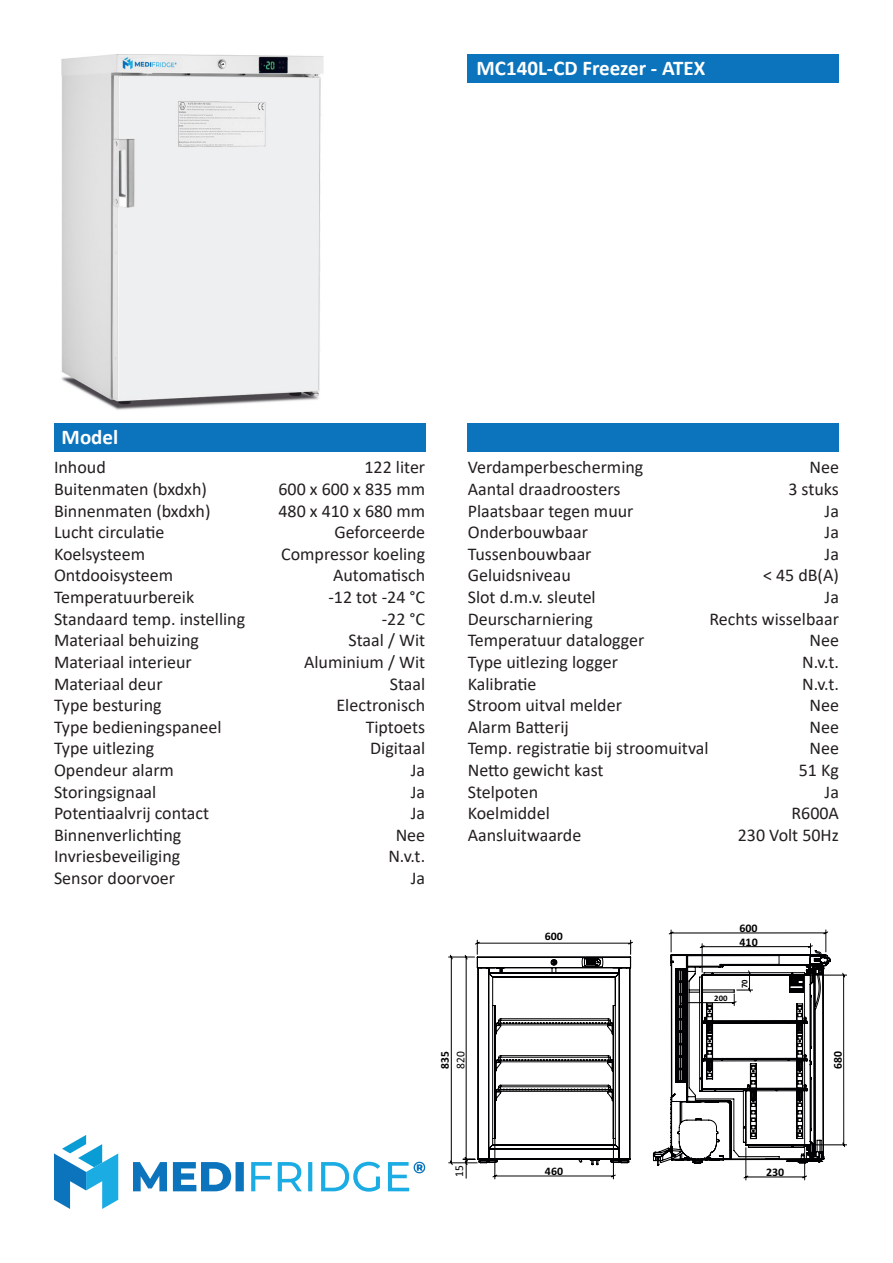
<style>
.page{position:relative;width:893px;height:1263px;background:#fff}
.page>*{position:absolute;margin:0;border:0;box-sizing:border-box;transform-origin:0 0}
.t1{font:700 21px "Calibri";color:#fff}
.t2{font:18px "Calibri";color:#231f20}
.t3{font:700 12px "Calibri";color:#000002}
.t4{font:700 11.85px/15.8px "Calibri";color:#000002;scale:.96 1}
.t5{font:11.85px "Calibri";color:#000002;scale:.96 1}
.t6{font:700 11.55px/13.6px "Calibri";color:#000002}
.t7{font:700 11.4px "Calibri";color:#000002;scale:1.04 1}
.t8{font:700 8.7px "Calibri";color:#000002}
.t9{font:700 8.4px "Calibri";color:#000002}
.s1{font-weight:400}
</style>
<div class="page">
<div style="left:54px;top:423px;width:371px;height:28px;background:#0c74bc"></div>
<div style="left:468px;top:423px;width:371px;height:28px;background:#0c74bc"></div>
<svg style="left:54px;top:1135px;width:64px;height:74px"></svg>
<svg style="left:133px;top:1162px;width:111px;height:29px"></svg>
<svg style="left:251px;top:1162px;width:174px;height:30px"></svg>
<div style="left:468px;top:54px;width:371px;height:28px;background:#0c74bc"></div>
<img style="left:61px;top:54px;width:262px;height:356px">
<svg style="left:448px;top:940px;width:185px;height:239px"></svg>
<svg style="left:653px;top:930px;width:194px;height:250px"></svg>
<p class="t1" style="left:477px;top:53px;width:230px">MC140L-CD Freezer - ATEX</p>
<p class="t1" style="left:62px;top:422px;width:58px">Model</p>
<p class="t2" style="left:54px;top:455px;width:53px">Inhoud</p>
<p class="t2" style="left:54px;top:477px;width:154px">Buitenmaten (bxdxh)</p>
<p class="t2" style="left:54px;top:498px;width:158px">Binnenmaten (bxdxh)</p>
<p class="t2" style="left:54px;top:520px;width:112px">Lucht circulatie</p>
<p class="t2" style="left:54px;top:541px;width:93px">Koelsysteem</p>
<p class="t2" style="left:54px;top:563px;width:121px">Ontdooisysteem</p>
<p class="t2" style="left:54px;top:585px;width:142px">Temperatuurbereik</p>
<p class="t2" style="left:54px;top:606px;width:193px">Standaard temp. instelling</p>
<p class="t2" style="left:54px;top:628px;width:147px">Materiaal behuizing</p>
<p class="t2" style="left:54px;top:649px;width:139px">Materiaal interieur</p>
<p class="t2" style="left:54px;top:671px;width:110px">Materiaal deur</p>
<p class="t2" style="left:54px;top:693px;width:109px">Type besturing</p>
<p class="t2" style="left:54px;top:714px;width:169px">Type bedieningspaneel</p>
<p class="t2" style="left:54px;top:736px;width:102px">Type uitlezing</p>
<p class="t2" style="left:54px;top:757px;width:122px">Opendeur alarm</p>
<p class="t2" style="left:54px;top:779px;width:104px">Storingsignaal</p>
<p class="t2" style="left:54px;top:801px;width:157px">Potentiaalvrij contact</p>
<p class="t2" style="left:54px;top:822px;width:129px">Binnenverlichting</p>
<p class="t2" style="left:54px;top:844px;width:128px">Invriesbeveiliging</p>
<p class="t2" style="left:54px;top:865px;width:123px">Sensor doorvoer</p>
<p class="t2" style="left:364px;top:455px;width:62px">122 liter</p>
<p class="t2" style="left:278px;top:477px;width:148px">600 x 600 x 835 mm</p>
<p class="t2" style="left:278px;top:498px;width:148px">480 x 410 x 680 mm</p>
<p class="t2" style="left:334px;top:520px;width:92px">Geforceerde</p>
<p class="t2" style="left:281px;top:541px;width:146px">Compressor koeling</p>
<p class="t2" style="left:333px;top:563px;width:94px">Automatisch</p>
<p class="t2" style="left:328px;top:585px;width:98px">-12 tot -24 °C</p>
<p class="t2" style="left:382px;top:606px;width:45px">-22 °C</p>
<p class="t2" style="left:348px;top:628px;width:78px">Staal / Wit</p>
<p class="t2" style="left:304px;top:649px;width:123px">Aluminium / Wit</p>
<p class="t2" style="left:390px;top:671px;width:37px">Staal</p>
<p class="t2" style="left:337px;top:693px;width:90px">Electronisch</p>
<p class="t2" style="left:366px;top:714px;width:61px">Tiptoets</p>
<p class="t2" style="left:370px;top:736px;width:56px">Digitaal</p>
<p class="t2" style="left:411px;top:757px;width:16px">Ja</p>
<p class="t2" style="left:411px;top:779px;width:16px">Ja</p>
<p class="t2" style="left:411px;top:801px;width:16px">Ja</p>
<p class="t2" style="left:396px;top:822px;width:31px">Nee</p>
<p class="t2" style="left:388px;top:844px;width:38px">N.v.t.</p>
<p class="t2" style="left:411px;top:865px;width:16px">Ja</p>
<p class="t2" style="left:468px;top:455px;width:177px">Verdamperbescherming</p>
<p class="t2" style="left:468px;top:477px;width:154px">Aantal draadroosters</p>
<p class="t2" style="left:468px;top:498px;width:167px">Plaatsbaar tegen muur</p>
<p class="t2" style="left:468px;top:520px;width:122px">Onderbouwbaar</p>
<p class="t2" style="left:468px;top:541px;width:125px">Tussenbouwbaar</p>
<p class="t2" style="left:468px;top:563px;width:105px">Geluidsniveau</p>
<p class="t2" style="left:468px;top:585px;width:130px">Slot d.m.v. sleutel</p>
<p class="t2" style="left:468px;top:606px;width:127px">Deurscharniering</p>
<p class="t2" style="left:468px;top:628px;width:178px">Temperatuur datalogger</p>
<p class="t2" style="left:468px;top:649px;width:152px">Type uitlezing logger</p>
<p class="t2" style="left:468px;top:671px;width:70px">Kalibratie</p>
<p class="t2" style="left:468px;top:693px;width:156px">Stroom uitval melder</p>
<p class="t2" style="left:468px;top:714px;width:103px">Alarm Batterij</p>
<p class="t2" style="left:468px;top:736px;width:242px">Temp. registratie bij stroomuitval</p>
<p class="t2" style="left:468px;top:757px;width:137px">Netto gewicht kast</p>
<p class="t2" style="left:468px;top:779px;width:72px">Stelpoten</p>
<p class="t2" style="left:468px;top:801px;width:84px">Koelmiddel</p>
<p class="t2" style="left:468px;top:822px;width:115px">Aansluitwaarde</p>
<p class="t2" style="left:809px;top:455px;width:31px">Nee</p>
<p class="t2" style="left:788px;top:477px;width:52px">3 stuks</p>
<p class="t2" style="left:825px;top:498px;width:16px">Ja</p>
<p class="t2" style="left:825px;top:520px;width:16px">Ja</p>
<p class="t2" style="left:825px;top:541px;width:16px">Ja</p>
<p class="t2" style="left:763px;top:563px;width:77px">&lt; 45 dB(A)</p>
<p class="t2" style="left:825px;top:585px;width:16px">Ja</p>
<p class="t2" style="left:709px;top:606px;width:131px">Rechts wisselbaar</p>
<p class="t2" style="left:809px;top:628px;width:31px">Nee</p>
<p class="t2" style="left:802px;top:649px;width:38px">N.v.t.</p>
<p class="t2" style="left:802px;top:671px;width:38px">N.v.t.</p>
<p class="t2" style="left:809px;top:693px;width:31px">Nee</p>
<p class="t2" style="left:809px;top:714px;width:31px">Nee</p>
<p class="t2" style="left:809px;top:736px;width:31px">Nee</p>
<p class="t2" style="left:799px;top:757px;width:42px">51 Kg</p>
<p class="t2" style="left:825px;top:779px;width:16px">Ja</p>
<p class="t2" style="left:791px;top:801px;width:49px">R600A</p>
<p class="t2" style="left:738px;top:822px;width:103px">230 Volt 50Hz</p>
<p class="t7" style="left:545px;top:928px;width:19px">600</p>
<p class="t6" style="left:739px;top:921px;width:20px">600<br>410</p>
<p class="t9" style="left:714px;top:992px;width:15px">200</p>
<p class="t8" style="left:738px;top:988px;width:10px;rotate:-90deg">07</p>
<p class="t4" style="left:437px;top:1069px;width:20px;rotate:-90deg">835<br><span class="s1">820</span></p>
<p class="t3" style="left:829px;top:1069px;width:19px;rotate:-90deg">086</p>
<p class="t5" style="left:451px;top:1177px;width:14px;rotate:-90deg">15</p>
<p class="t7" style="left:545px;top:1163px;width:19px">460</p>
<p class="t6" style="left:766px;top:1165px;width:20px">230</p>
</div>
